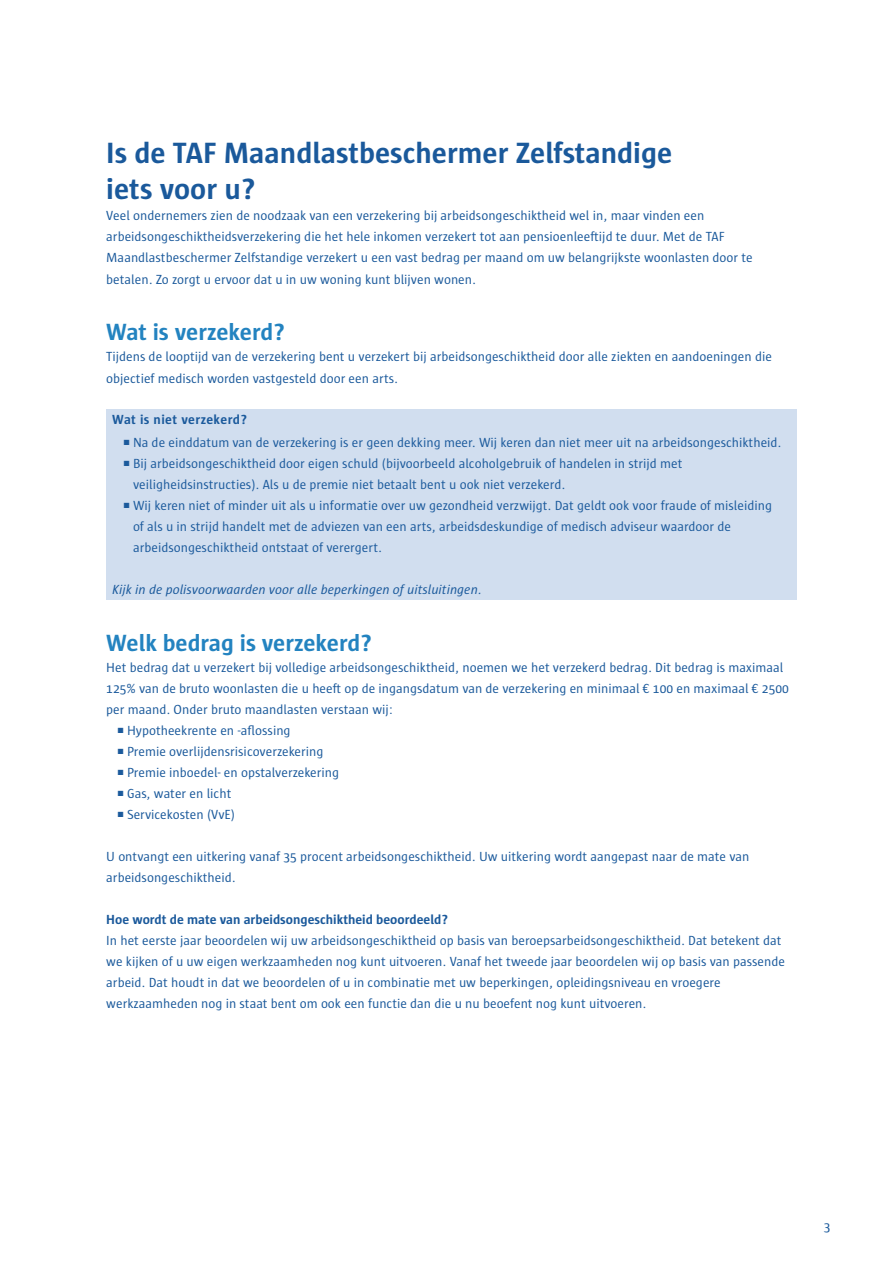
<style>
.page{position:relative;width:893px;height:1263px;background:#fff}
.page>*{position:absolute;margin:0;border:0;box-sizing:border-box;transform-origin:0 0}
.t1{font:700 30px/36px "Sun";color:#1a599b}
.t2{font:700 24px "Sun";color:#2383c0}
.t3{font:13.5px/21px "Sun";color:#1a599b}
.t4{font:13.5px/21px "Sun";color:#1b5a9c}
.t5{font:italic 13.5px "Sun";color:#1b5a9c}
.t6{font:700 13.5px "Sun";color:#1a599b}
.t7{font:700 13.5px "Sun";letter-spacing:.03em;color:#1b5a9c}
.s1{color:#1b5a9c}
</style>
<div class="page">
<div style="left:106px;top:409px;width:691px;height:191px;background:#d1deef"></div>
<h1 class="t1" style="left:106px;top:136px;width:567px">Is de TAF Maandlastbeschermer Zelfstandige iets voor u?</h1>
<p class="t3" style="left:106px;top:206px;width:648px">Veel ondernemers zien de noodzaak van een verzekering bij arbeidsongeschiktheid wel in, maar vinden een arbeidsongeschiktheidsverzekering die het hele inkomen verzekert tot aan pensioenleeftijd te duur. Met de TAF Maandlastbeschermer Zelfstandige verzekert u een vast bedrag per maand om uw belangrijkste woonlasten door te betalen. Zo zorgt u ervoor dat u in uw woning kunt blijven wonen.</p>
<h2 class="t2" style="left:106px;top:319px;width:180px">Wat is verzekerd?</h2>
<p class="t3" style="left:106px;top:347px;width:667px">Tijdens de looptijd van de verzekering bent u verzekert bij arbeidsongeschiktheid door alle ziekten en aandoeningen die objectief medisch worden vastgesteld door een arts.</p>
<p class="t7" style="left:112px;top:412px;width:136px">Wat is niet verzekerd?</p>
<p class="t4" style="left:124px;top:432px;width:659px">■ Na de einddatum van de verzekering is er geen dekking meer. Wij keren dan niet meer uit na arbeidsongeschiktheid.</p>
<p class="t4" style="left:133px;top:453px;width:551px;text-indent:-9px">■ Bij arbeidsongeschiktheid door eigen schuld (bijvoorbeeld alcoholgebruik of handelen in strijd met veiligheidsinstructies). Als u de premie niet betaalt bent u ook niet verzekerd.</p>
<p class="t4" style="left:133px;top:495px;width:640px;text-indent:-9px">■ Wij keren niet of minder uit als u informatie over uw gezondheid verzwijgt. Dat geldt ook voor fraude of misleiding of als u in strijd handelt met de adviezen van een arts, arbeidsdeskundige of medisch adviseur waardoor de arbeidsongeschiktheid ontstaat of verergert.</p>
<p class="t5" style="left:112px;top:582px;width:371px">Kijk in de polisvoorwaarden voor alle beperkingen of uitsluitingen.</p>
<h2 class="t2" style="left:106px;top:630px;width:267px">Welk bedrag is verzekerd?</h2>
<p class="t3" style="left:106px;top:657px;width:684px">Het bedrag dat u verzekert bij volledige arbeidsongeschiktheid, noemen we het verzekerd bedrag. Dit bedrag is maximaal<br>125% van de bruto woonlasten die u heeft op de ingangsdatum van de verzekering en minimaal € 100 en maximaal € 2500 per maand. Onder bruto maandlasten verstaan wij:</p>
<p class="t3" style="left:118px;top:720px;width:174px"><span class="s1">■</span> Hypotheekrente en -aflossing</p>
<p class="t3" style="left:118px;top:741px;width:207px"><span class="s1">■</span> Premie overlijdensrisicoverzekering</p>
<p class="t3" style="left:118px;top:762px;width:223px"><span class="s1">■</span> Premie inboedel- en opstalverzekering</p>
<p class="t3" style="left:118px;top:783px;width:115px"><span class="s1">■</span> Gas, water en licht</p>
<p class="t3" style="left:118px;top:804px;width:119px"><span class="s1">■</span> Servicekosten (VvE)</p>
<p class="t3" style="left:106px;top:846px;width:645px">U ontvangt een uitkering vanaf 35 procent arbeidsongeschiktheid. Uw uitkering wordt aangepast naar de mate van arbeidsongeschiktheid.</p>
<p class="t6" style="left:106px;top:912px;width:343px">Hoe wordt de mate van arbeidsongeschiktheid beoordeeld?</p>
<p class="t3" style="left:106px;top:930px;width:680px">In het eerste jaar beoordelen wij uw arbeidsongeschiktheid op basis van beroepsarbeidsongeschiktheid. Dat betekent dat we kijken of u uw eigen werkzaamheden nog kunt uitvoeren. Vanaf het tweede jaar beoordelen wij op basis van passende arbeid. Dat houdt in dat we beoordelen of u in combinatie met uw beperkingen, opleidingsniveau en vroegere werkzaamheden nog in staat bent om ook een functie dan die u nu beoefent nog kunt uitvoeren.</p>
<p class="t3" style="left:824px;top:1216px;width:8px">3</p>
</div>
